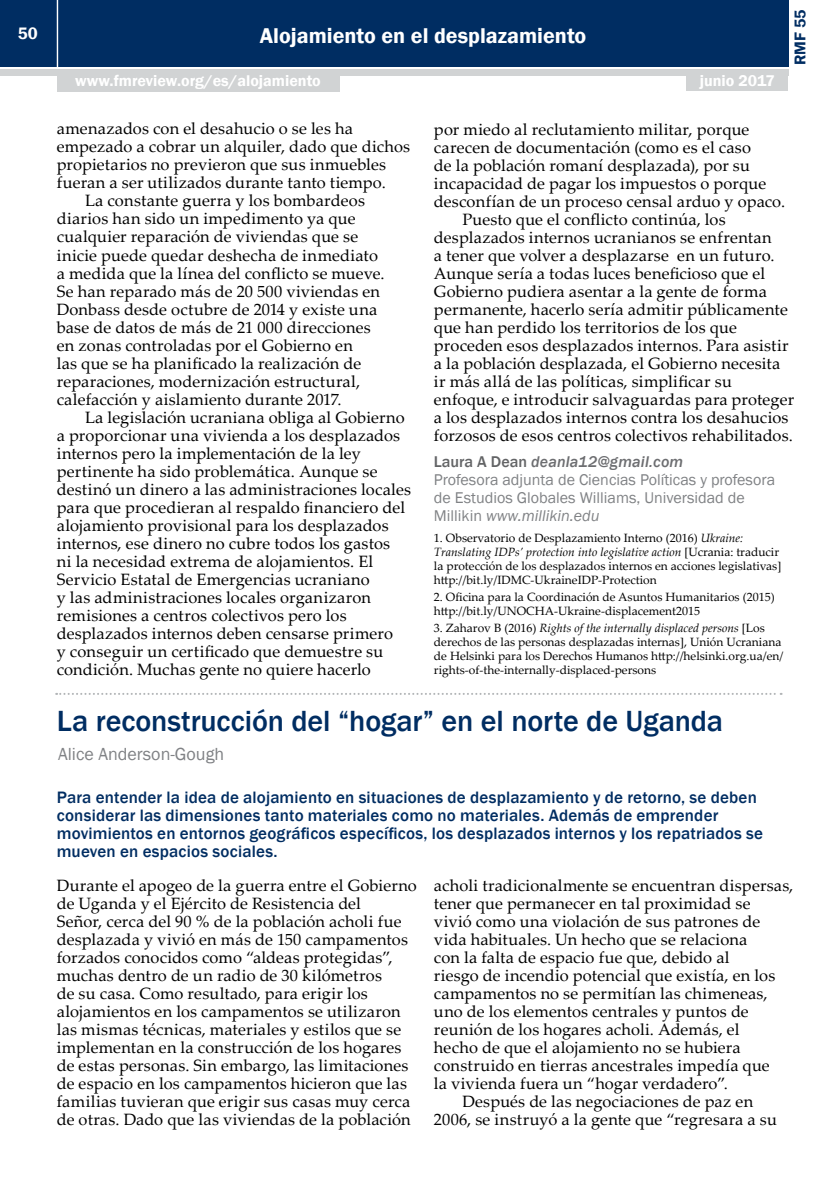
<style>
.page{position:relative;width:840px;height:1191px;background:#fff}
.page>*{position:absolute;margin:0;border:0;box-sizing:border-box;transform-origin:0 0}
.t1{font:500 30px "Franklin Gothic";letter-spacing:-.005em;color:#002d62}
.t2{font:600 22px "Franklin Gothic";color:#fff}
.t3{font:18px "Franklin Gothic";color:#808285}
.t4{font:500 17px/18px "Franklin Gothic";letter-spacing:.01em;color:#002d62}
.t5{font:600 17px "Franklin Gothic";color:#fff}
.t6{font:16.4px/18px "Palatino Linotype";letter-spacing:.01em;color:#000}
.t7{font:16px/18px "Franklin Gothic";color:#808285}
.t8{font:600 16px "Franklin Gothic";color:#fff}
.t9{font:600 16px "Franklin Gothic";color:#002d62}
.t10{font:12px/14px "Palatino Linotype";color:#000}
.s1{font-weight:500;color:#636466}
.s2{font-weight:500;font-style:italic;color:#6d6e71}
.s3{font-style:italic}
</style>
<div class="page">
<div style="left:0;top:0;width:787px;height:66px;background:#002d62"></div>
<div style="left:0;top:69px;width:787px;height:6px;background:#d1d3d4"></div>
<hr style="left:57px;top:0;width:1px;height:67px;background:#fff">
<div style="left:686px;top:73px;width:101px;height:18px;background:#d1d3d4"></div>
<div style="left:57px;top:74px;width:282px;height:18px;background:#d1d3d4"></div>
<svg style="left:56px;top:693px;width:725px;height:2px"></svg>
<p class="t5" style="left:18px;top:23px;width:21px">50</p>
<h2 class="t2" style="left:260px;top:22px;width:328px">Alojamiento en el desplazamiento</h2>
<p class="t8" style="left:75px;top:71px;width:247px">www.fmreview.org/es/alojamiento</p>
<p class="t8" style="left:699px;top:71px;width:77px">junio 2017</p>
<p class="t9" style="left:789px;top:65px;width:57px;rotate:-90deg">RMF 55</p>
<p class="t6" style="left:57px;top:119px;width:298px">amenazados con el desahucio o se les ha</p>
<p class="t6" style="left:57px;top:137px;width:355px">empezado a cobrar un alquiler, dado que dichos</p>
<p class="t6" style="left:57px;top:155px;width:330px">propietarios no previeron que sus inmuebles</p>
<p class="t6" style="left:57px;top:173px;width:330px">fueran a ser utilizados durante tanto tiempo.</p>
<p class="t6" style="left:85px;top:191px;width:281px">La constante guerra y los bombardeos</p>
<p class="t6" style="left:57px;top:209px;width:300px">diarios han sido un impedimento ya que</p>
<p class="t6" style="left:57px;top:227px;width:303px">cualquier reparación de viviendas que se</p>
<p class="t6" style="left:57px;top:245px;width:322px">inicie puede quedar deshecha de inmediato</p>
<p class="t6" style="left:57px;top:263px;width:329px">a medida que la línea del conflicto se mueve.</p>
<p class="t6" style="left:57px;top:281px;width:325px">Se han reparado más de 20 500 viviendas en</p>
<p class="t6" style="left:57px;top:299px;width:322px">Donbass desde octubre de 2014 y existe una</p>
<p class="t6" style="left:57px;top:317px;width:315px">base de datos de más de 21 000 direcciones</p>
<p class="t6" style="left:57px;top:335px;width:297px">en zonas controladas por el Gobierno en</p>
<p class="t6" style="left:57px;top:353px;width:306px">las que se ha planificado la realización de</p>
<p class="t6" style="left:57px;top:371px;width:305px">reparaciones, modernización estructural,</p>
<p class="t6" style="left:57px;top:389px;width:286px">calefacción y aislamiento durante 2017.</p>
<p class="t6" style="left:85px;top:407px;width:321px">La legislación ucraniana obliga al Gobierno</p>
<p class="t6" style="left:57px;top:425px;width:345px">a proporcionar una vivienda a los desplazados</p>
<p class="t6" style="left:57px;top:443px;width:305px">internos pero la implementación de la ley</p>
<p class="t6" style="left:57px;top:461px;width:322px">pertinente ha sido problemática. Aunque se</p>
<p class="t6" style="left:57px;top:479px;width:355px">destinó un dinero a las administraciones locales</p>
<p class="t6" style="left:57px;top:497px;width:350px">para que procedieran al respaldo financiero del</p>
<p class="t6" style="left:57px;top:515px;width:333px">alojamiento provisional para los desplazados</p>
<p class="t6" style="left:57px;top:533px;width:335px">internos, ese dinero no cubre todos los gastos</p>
<p class="t6" style="left:57px;top:551px;width:318px">ni la necesidad extrema de alojamientos. El</p>
<p class="t6" style="left:57px;top:569px;width:314px">Servicio Estatal de Emergencias ucraniano</p>
<p class="t6" style="left:57px;top:587px;width:316px">y las administraciones locales organizaron</p>
<p class="t6" style="left:57px;top:605px;width:291px">remisiones a centros colectivos pero los</p>
<p class="t6" style="left:57px;top:623px;width:338px">desplazados internos deben censarse primero</p>
<p class="t6" style="left:57px;top:641px;width:328px">y conseguir un certificado que demuestre su</p>
<p class="t6" style="left:57px;top:659px;width:315px">condición. Muchas gente no quiere hacerlo</p>
<p class="t6" style="left:433px;top:119px;width:317px">por miedo al reclutamiento militar, porque</p>
<p class="t6" style="left:433px;top:137px;width:318px">carecen de documentación (como es el caso</p>
<p class="t6" style="left:433px;top:155px;width:317px">de la población romaní desplazada), por su</p>
<p class="t6" style="left:433px;top:173px;width:333px">incapacidad de pagar los impuestos o porque</p>
<p class="t6" style="left:433px;top:191px;width:352px">desconfían de un proceso censal arduo y opaco.</p>
<p class="t6" style="left:462px;top:209px;width:265px">Puesto que el conflicto continúa, los</p>
<p class="t6" style="left:433px;top:227px;width:339px">desplazados internos ucranianos se enfrentan</p>
<p class="t6" style="left:433px;top:245px;width:342px">a tener que volver a desplazarse en un futuro.</p>
<p class="t6" style="left:433px;top:263px;width:332px">Aunque sería a todas luces beneficioso que el</p>
<p class="t6" style="left:433px;top:281px;width:334px">Gobierno pudiera asentar a la gente de forma</p>
<p class="t6" style="left:433px;top:299px;width:355px">permanente, hacerlo sería admitir públicamente</p>
<p class="t6" style="left:433px;top:317px;width:304px">que han perdido los territorios de los que</p>
<p class="t6" style="left:433px;top:335px;width:356px">proceden esos desplazados internos. Para asistir</p>
<p class="t6" style="left:433px;top:353px;width:348px">a la población desplazada, el Gobierno necesita</p>
<p class="t6" style="left:433px;top:371px;width:299px">ir más allá de las políticas, simplificar su</p>
<p class="t6" style="left:433px;top:389px;width:361px">enfoque, e introducir salvaguardas para proteger</p>
<p class="t6" style="left:433px;top:407px;width:356px">a los desplazados internos contra los desahucios</p>
<p class="t6" style="left:433px;top:425px;width:360px">forzosos de esos centros colectivos rehabilitados.</p>
<p class="t7" style="left:433px;top:453px;width:342px"><span class="s1">Laura A Dean</span> <span class="s2">deanla12@gmail.com<br></span>Profesora adjunta de Ciencias Políticas y profesora de Estudios Globales Williams, Universidad de Millikin <span class="s3">www.millikin.edu</span></p>
<p class="t10" style="left:433px;top:530px;width:349px">1. Observatorio de Desplazamiento Interno (2016) <span class="s3">Ukraine:<br>Translating IDPs’ protection into legislative action</span> [Ucrania: traducir la protección de los desplazados internos en acciones legislativas] http://bit.ly/IDMC-UkraineIDP-Protection</p>
<p class="t10" style="left:433px;top:589px;width:342px">2. Oficina para la Coordinación de Asuntos Humanitarios (2015) http://bit.ly/UNOCHA-Ukraine-displacement2015</p>
<p class="t10" style="left:433px;top:620px;width:350px">3. Zaharov B (2016) <span class="s3">Rights of the internally displaced persons</span> [Los derechos de las personas desplazadas internas], Unión Ucraniana de Helsinki para los Derechos Humanos http://helsinki.org.ua/en/ rights-of-the-internally-displaced-persons</p>
<h1 class="t1" style="left:57px;top:702px;width:667px">La reconstrucción del “hogar” en el norte de Uganda</h1>
<p class="t3" style="left:58px;top:742px;width:167px">Alice Anderson-Gough</p>
<p class="t4" style="left:57px;top:788px;width:707px">Para entender la idea de alojamiento en situaciones de desplazamiento y de retorno, se deben considerar las dimensiones tanto materiales como no materiales. Además de emprender movimientos en entornos geográficos específicos, los desplazados internos y los repatriados se mueven en espacios sociales.</p>
<p class="t6" style="left:57px;top:875px;width:361px">Durante el apogeo de la guerra entre el Gobierno de Uganda y el Ejército de Resistencia del<br>Señor, cerca del 90 % de la población acholi fue desplazada y vivió en más de 150 campamentos forzados conocidos como “aldeas protegidas”, muchas dentro de un radio de 30 kilómetros<br>de su casa. Como resultado, para erigir los alojamientos en los campamentos se utilizaron las mismas técnicas, materiales y estilos que se implementan en la construcción de los hogares de estas personas. Sin embargo, las limitaciones de espacio en los campamentos hicieron que las familias tuvieran que erigir sus casas muy cerca de otras. Dado que las viviendas de la población</p>
<p class="t6" style="left:433px;top:875px;width:361px">acholi tradicionalmente se encuentran dispersas,</p>
<p class="t6" style="left:433px;top:893px;width:318px">tener que permanecer en tal proximidad se</p>
<p class="t6" style="left:433px;top:911px;width:328px">vivió como una violación de sus patrones de</p>
<p class="t6" style="left:433px;top:929px;width:315px">vida habituales. Un hecho que se relaciona</p>
<p class="t6" style="left:433px;top:947px;width:297px">con la falta de espacio fue que, debido al</p>
<p class="t6" style="left:433px;top:965px;width:343px">riesgo de incendio potencial que existía, en los</p>
<p class="t6" style="left:433px;top:983px;width:335px">campamentos no se permitían las chimeneas,</p>
<p class="t6" style="left:433px;top:1001px;width:316px">uno de los elementos centrales y puntos de</p>
<p class="t6" style="left:433px;top:1019px;width:307px">reunión de los hogares acholi. Además, el</p>
<p class="t6" style="left:433px;top:1037px;width:308px">hecho de que el alojamiento no se hubiera</p>
<p class="t6" style="left:433px;top:1055px;width:337px">construido en tierras ancestrales impedía que</p>
<p class="t6" style="left:433px;top:1073px;width:295px">la vivienda fuera un “hogar verdadero”.</p>
<p class="t6" style="left:462px;top:1091px;width:292px">Después de las negociaciones de paz en</p>
<p class="t6" style="left:433px;top:1109px;width:344px">2006, se instruyó a la gente que “regresara a su</p>
</div>
